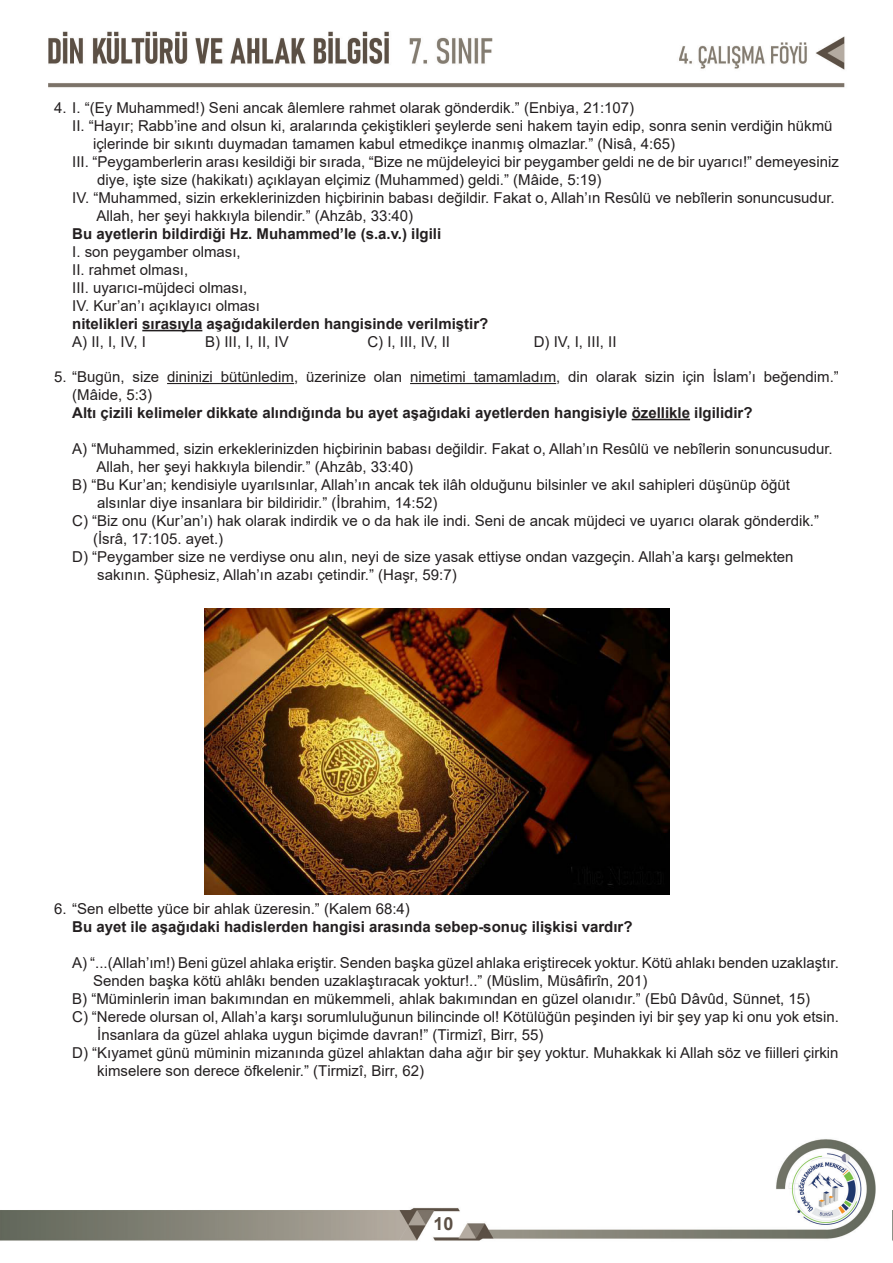
<style>
.page{position:relative;width:893px;height:1263px;background:#fff}
.page>*{position:absolute;margin:0;border:0;box-sizing:border-box;transform-origin:0 0}
.t1{font:700 18px "Arial";color:#5c5045}
.t2{font:15px/18px "Arial";color:#231f20}
.t3{font:700 15px "Arial";color:#231f20}
</style>
<div class="page">
<img style="left:0;top:31px;width:893px;height:1210px">
<hr style="left:142px;top:330px;width:60px;height:1px;background:#231f20">
<hr style="left:167px;top:383px;width:127px;height:1px;background:#231f20">
<hr style="left:410px;top:383px;width:146px;height:1px;background:#231f20">
<hr style="left:632px;top:419px;width:58px;height:1px;background:#231f20">
<img style="left:204px;top:608px;width:465px;height:286px">
<p class="t2" style="left:54px;top:99px;width:582px">4. I. “(Ey Muhammed!) Seni ancak âlemlere rahmet olarak gönderdik.” (Enbiya, 21:107)</p>
<p class="t2" style="left:72px;top:117px;width:762px">II. “Hayır; Rabb’ine and olsun ki, aralarında çekiştikleri şeylerde seni hakem tayin edip, sonra senin verdiğin hükmü</p>
<p class="t2" style="left:93px;top:135px;width:583px">içlerinde bir sıkıntı duymadan tamamen kabul etmedikçe inanmış olmazlar.” (Nisâ, 4:65)</p>
<p class="t2" style="left:72px;top:153px;width:768px">III. “Peygamberlerin arası kesildiği bir sırada, “Bize ne müjdeleyici bir peygamber geldi ne de bir uyarıcı!” demeyesiniz</p>
<p class="t2" style="left:97px;top:171px;width:506px">diye, işte size (hakikatı) açıklayan elçimiz (Muhammed) geldi.” (Mâide, 5:19)</p>
<p class="t2" style="left:72px;top:189px;width:764px">IV. “Muhammed, sizin erkeklerinizden hiçbirinin babası değildir. Fakat o, Allah’ın Resûlü ve nebîlerin sonuncusudur.</p>
<p class="t2" style="left:96px;top:207px;width:318px">Allah, her şeyi hakkıyla bilendir.” (Ahzâb, 33:40)</p>
<p class="t3" style="left:72px;top:223px;width:370px">Bu ayetlerin bildirdiği Hz. Muhammed’le (s.a.v.) ilgili</p>
<p class="t2" style="left:72px;top:243px;width:170px">I. son peygamber olması,</p>
<p class="t2" style="left:72px;top:261px;width:117px">II. rahmet olması,</p>
<p class="t2" style="left:72px;top:279px;width:177px">III. uyarıcı-müjdeci olması,</p>
<p class="t2" style="left:72px;top:297px;width:189px">IV. Kur’an’ı açıklayıcı olması</p>
<p class="t3" style="left:72px;top:313px;width:418px">nitelikleri sırasıyla aşağıdakilerden hangisinde verilmiştir?</p>
<p class="t2" style="left:72px;top:333px;width:75px">A) II, I, IV, I</p>
<p class="t2" style="left:205px;top:333px;width:85px">B) III, I, II, IV</p>
<p class="t2" style="left:367px;top:333px;width:84px">C) I, III, IV, II</p>
<p class="t2" style="left:534px;top:333px;width:84px">D) IV, I, III, II</p>
<p class="t2" style="left:72px;top:368px;width:768px;text-indent:-18px">5. “Bugün, size dininizi bütünledim, üzerinize olan nimetimi tamamladım, din olarak sizin için İslam’ı beğendim.” (Mâide, 5:3)</p>
<p class="t3" style="left:72px;top:402px;width:682px">Altı çizili kelimeler dikkate alındığında bu ayet aşağıdaki ayetlerden hangisiyle özellikle ilgilidir?</p>
<p class="t2" style="left:72px;top:440px;width:762px">A) “Muhammed, sizin erkeklerinizden hiçbirinin babası değildir. Fakat o, Allah’ın Resûlü ve nebîlerin sonuncusudur.</p>
<p class="t2" style="left:96px;top:458px;width:318px">Allah, her şeyi hakkıyla bilendir.” (Ahzâb, 33:40)</p>
<p class="t2" style="left:72px;top:476px;width:719px">B) “Bu Kur’an; kendisiyle uyarılsınlar, Allah’ın ancak tek ilâh olduğunu bilsinler ve akıl sahipleri düşünüp öğüt</p>
<p class="t2" style="left:97px;top:494px;width:342px">alsınlar diye insanlara bir bildiridir.” (İbrahim, 14:52)</p>
<p class="t2" style="left:72px;top:512px;width:748px">C) “Biz onu (Kur’an’ı) hak olarak indirdik ve o da hak ile indi. Seni de ancak müjdeci ve uyarıcı olarak gönderdik.”</p>
<p class="t2" style="left:93px;top:530px;width:132px">(İsrâ, 17:105. ayet.)</p>
<p class="t2" style="left:72px;top:548px;width:723px">D) “Peygamber size ne verdiyse onu alın, neyi de size yasak ettiyse ondan vazgeçin. Allah’a karşı gelmekten</p>
<p class="t2" style="left:97px;top:566px;width:361px">sakının. Şüphesiz, Allah’ın azabı çetindir.” (Haşr, 59:7)</p>
<p class="t2" style="left:54px;top:899px;width:357px">6. “Sen elbette yüce bir ahlak üzeresin.” (Kalem 68:4)</p>
<p class="t3" style="left:72px;top:916px;width:562px">Bu ayet ile aşağıdaki hadislerden hangisi arasında sebep-sonuç ilişkisi vardır?</p>
<p class="t2" style="left:72px;top:953px;width:768px">A) “...(Allah’ım!) Beni güzel ahlaka eriştir. Senden başka güzel ahlaka eriştirecek yoktur. Kötü ahlakı benden uzaklaştır.</p>
<p class="t2" style="left:93px;top:971px;width:556px">Senden başka kötü ahlâkı benden uzaklaştıracak yoktur!..” (Müslim, Müsâfirîn, 201)</p>
<p class="t2" style="left:72px;top:989px;width:739px">B) “Müminlerin iman bakımından en mükemmeli, ahlak bakımından en güzel olanıdır.” (Ebû Dâvûd, Sünnet, 15)</p>
<p class="t2" style="left:72px;top:1007px;width:768px">C) “Nerede olursan ol, Allah’a karşı sorumluluğunun bilincinde ol! Kötülüğün peşinden iyi bir şey yap ki onu yok etsin.</p>
<p class="t2" style="left:97px;top:1025px;width:448px">İnsanlara da güzel ahlaka uygun biçimde davran!” (Tirmizî, Birr, 55)</p>
<p class="t2" style="left:72px;top:1043px;width:768px">D) “Kıyamet günü müminin mizanında güzel ahlaktan daha ağır bir şey yoktur. Muhakkak ki Allah söz ve fiilleri çirkin</p>
<p class="t2" style="left:97px;top:1061px;width:328px">kimselere son derece öfkelenir.” (Tirmizî, Birr, 62)</p>
<p class="t1" style="left:434px;top:1211px;width:22px">10</p>
</div>
